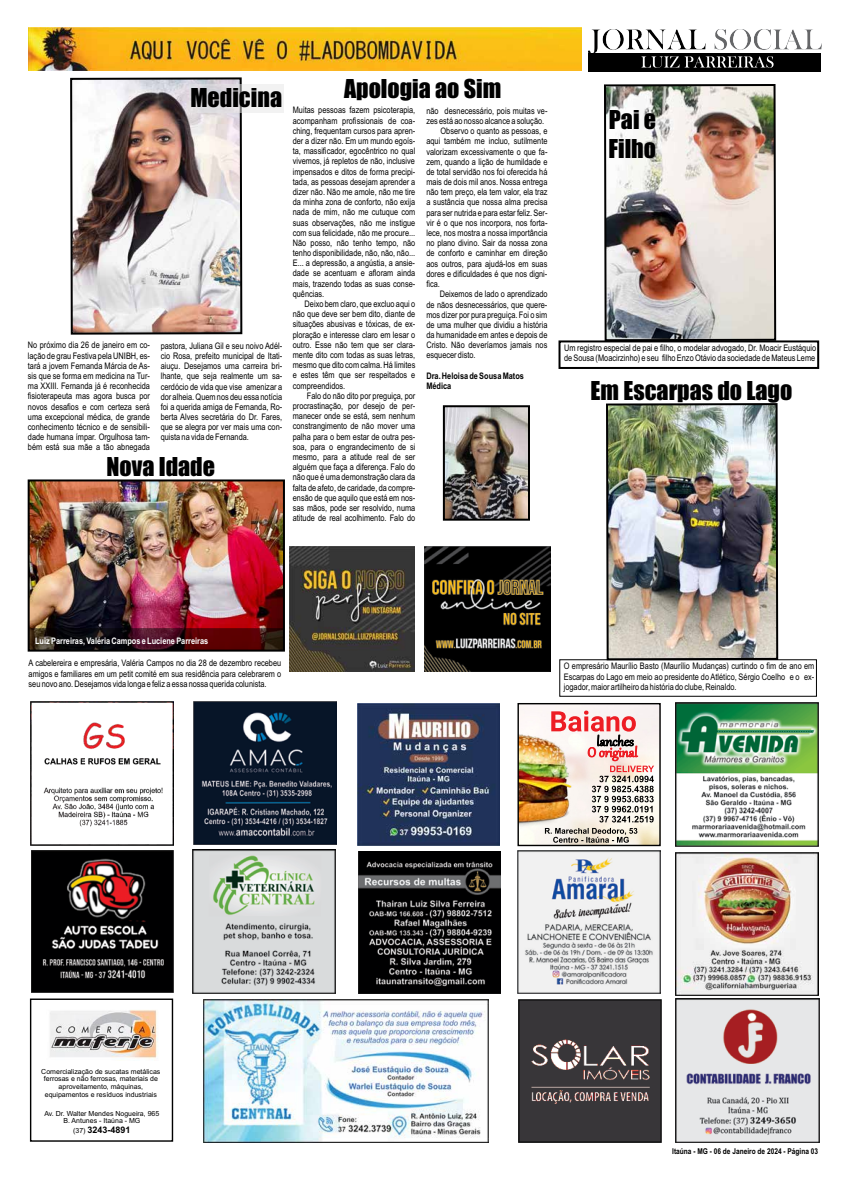
<style>
.page{position:relative;width:851px;height:1191px;background:#fff}
.page>*{position:absolute;margin:0;border:0;box-sizing:border-box;transform-origin:0 0}
.t1{font:24px/29.3px "Impact";color:#000}
.t2{font:9px/10.2px "Arial Narrow";color:#000;text-align:justify}
.t3{font:700 9px "Arial Narrow";color:#fff}
.t4{font:700 9px/10.3px "Arial Narrow";color:#000}
.t5{font:700 9px "Arial";color:#000}
.t6{font:700 8px "Arial Narrow";color:#000}
.t7{font:7px/7.8px "Arial";color:#000;text-align:center}
.s1{font-weight:400;font-size:7px}
</style>
<div class="page">
<img style="left:588px;top:29px;width:233px;height:25px">
<div style="left:588px;top:53px;width:232px;height:19px;background:#000"></div>
<svg style="left:641px;top:56px;width:132px;height:12px"></svg>
<img style="left:28px;top:27px;width:553px;height:43px">
<img style="left:30px;top:702px;width:143px;height:143px">
<img style="left:192px;top:850px;width:144px;height:143px">
<img style="left:31px;top:850px;width:143px;height:142px">
<img style="left:675px;top:703px;width:143px;height:143px">
<img style="left:518px;top:999px;width:143px;height:143px">
<img style="left:675px;top:999px;width:143px;height:143px">
<div style="left:30px;top:998px;width:143px;height:143px;border:1px solid #000"></div>
<img style="left:50px;top:1010px;width:108px;height:49px">
<img style="left:519px;top:705px;width:139px;height:139px">
<img style="left:519px;top:712px;width:65px;height:121px">
<div style="left:517px;top:703px;width:143px;height:143px;border:1px solid #000"></div>
<img style="left:551px;top:710px;width:103px;height:112px">
<svg style="left:545px;top:828px;width:92px;height:14px"></svg>
<img style="left:675px;top:852px;width:143px;height:143px">
<img style="left:358px;top:851px;width:142px;height:142px">
<img style="left:193px;top:702px;width:143px;height:142px">
<img style="left:517px;top:850px;width:143px;height:143px">
<img style="left:357px;top:703px;width:142px;height:142px">
<img style="left:204px;top:999px;width:285px;height:143px">
<img style="left:31px;top:482px;width:251px;height:146px">
<svg style="left:31px;top:628px;width:251px;height:20px;background:#370c10"></svg>
<div style="left:28px;top:479px;width:257px;height:172px;border:2px solid #000"></div>
<img style="left:606px;top:403px;width:173px;height:256px">
<img style="left:604px;top:84px;width:173px;height:256px">
<img style="left:70px;top:77px;width:173px;height:258px">
<img style="left:289px;top:546px;width:125px;height:125px">
<div style="left:189px;top:84px;width:95px;height:29px;background:#e5e5e5;opacity:.5"></div>
<img style="left:446px;top:408px;width:81px;height:109px">
<div style="left:443px;top:405px;width:87px;height:115px;border:2px solid #000"></div>
<img style="left:425px;top:546px;width:125px;height:126px">
<div style="left:559px;top:659px;width:257px;height:38px;border:1px solid #000"></div>
<div style="left:558px;top:340px;width:261px;height:29px;border:2px solid #000"></div>
<h1 class="t1" style="left:190px;top:82px;width:93px">Medicina</h1>
<p class="t2" style="left:28px;top:340px;width:124px">No próximo dia 26 de janeiro em co&shy;lação de grau Festiva pela UNIBH, es&shy;tará a jovem Fernanda Márcia de As&shy;sis que se forma em medicina na Tur&shy;ma XXIII. Fernanda já é reconhecida fisioterapeuta mas agora busca por novos desafios e com certeza será uma excepcional médica, de grande conhecimento técnico e de sensibili&shy;dade humana ímpar. Orgulhosa tam&shy;bém está sua mãe a tão abnegada</p>
<p class="t2" style="left:161px;top:340px;width:123px">pastora, Juliana Gil e seu noivo Adél&shy;cio Rosa, prefeito municipal de Itati&shy;aiuçu. Desejamos uma carreira bri&shy;lhante, que seja realmente um sa&shy;cerdócio de vida que vise amenizar a dor alheia. Quem nos deu essa notícia foi a querida amiga de Fernanda, Ro&shy;berta Alves secretária do Dr. Fares, que se alegra por ver mais uma con&shy;quista na vida de Fernanda.</p>
<h1 class="t1" style="left:107px;top:451px;width:110px">Nova Idade</h1>
<h1 class="t1" style="left:344px;top:73px;width:159px">Apologia ao Sim</h1>
<p class="t2" style="left:293px;top:105px;width:124px">Muitas pessoas fazem psicoterapia, acompanham profissionais de coa&shy;ching, frequentam cursos para apren&shy;der a dizer não. Em um mundo egoís&shy;ta, massificador, egocêntrico no qual vivemos, já repletos de não, inclusive impensados e ditos de forma precipi&shy;tada, as pessoas desejam aprender a dizer não. Não me amole, não me tire da minha zona de conforto, não exija nada de mim, não me cutuque com suas observações, não me instigue com sua felicidade, não me procure...<br>Não posso, não tenho tempo, não tenho disponibilidade, não, não, não...<br>E... a depressão, a angústia, a ansie&shy;dade se acentuam e afloram ainda mais, trazendo todas as suas conse&shy;quências.</p>
<p class="t2" style="left:293px;top:298px;width:124px;text-indent:12px">Deixo bem claro, que excluo aqui o não que deve ser bem dito, diante de situações abusivas e tóxicas, de ex&shy;ploração e interesse claro em lesar o outro. Esse não tem que ser clara&shy;mente dito com todas as suas letras, mesmo que dito com calma. Há limites e estes têm que ser respeitados e compreendidos.</p>
<p class="t2" style="left:293px;top:390px;width:124px;text-indent:14px">Falo do não dito por preguiça, por procrastinação, por desejo de per&shy;manecer onde se está, sem nenhum constrangimento de não mover uma palha para o bem estar de outra pes&shy;soa, para o engrandecimento de si mesmo, para a atitude real de ser alguém que faça a diferença. Falo do não que é uma demonstração clara da falta de afeto, de caridade, da compre&shy;ensão de que aquilo que está em nos&shy;sas mãos, pode ser resolvido, numa atitude de real acolhimento. Falo do</p>
<p class="t2" style="left:426px;top:105px;width:122px">não desnecessário, pois muitas ve-</p>
<p class="t2" style="left:426px;top:115px;width:119px">zes está ao nosso alcance a solução.</p>
<p class="t2" style="left:440px;top:125px;width:108px">Observo o quanto as pessoas, e</p>
<p class="t2" style="left:426px;top:136px;width:122px">aqui também me incluo, sutilmente</p>
<p class="t2" style="left:426px;top:146px;width:123px">valorizam excessivamente o que fa-</p>
<p class="t2" style="left:426px;top:156px;width:122px">zem, quando a lição de humildade e</p>
<p class="t2" style="left:426px;top:166px;width:122px">de total servidão nos foi oferecida há</p>
<p class="t2" style="left:426px;top:176px;width:123px">mais de dois mil anos. Nossa entrega</p>
<p class="t2" style="left:426px;top:187px;width:122px">não tem preço, ela tem valor, ela traz</p>
<p class="t2" style="left:426px;top:197px;width:122px">a sustância que nossa alma precisa</p>
<p class="t2" style="left:426px;top:207px;width:122px">para ser nutrida e para estar feliz. Ser-</p>
<p class="t2" style="left:426px;top:217px;width:122px">vir é o que nos incorpora, nos forta-</p>
<p class="t2" style="left:426px;top:227px;width:122px">lece, nos mostra a nossa importância</p>
<p class="t2" style="left:426px;top:238px;width:122px">no plano divino. Sair da nossa zona</p>
<p class="t2" style="left:426px;top:248px;width:122px">de conforto e caminhar em direção</p>
<p class="t2" style="left:426px;top:258px;width:122px">aos outros, para ajudá-los em suas</p>
<p class="t2" style="left:426px;top:268px;width:122px">dores e dificuldades é que nos digni-</p>
<p class="t2" style="left:426px;top:278px;width:15px">fica.</p>
<p class="t2" style="left:439px;top:289px;width:109px">Deixemos de lado o aprendizado</p>
<p class="t2" style="left:426px;top:299px;width:123px">de nãos desnecessários, que quere-</p>
<p class="t2" style="left:426px;top:309px;width:123px">mos dizer por pura preguiça. Foi o sim</p>
<p class="t2" style="left:426px;top:319px;width:122px">de uma mulher que dividiu a história</p>
<p class="t2" style="left:426px;top:329px;width:123px">da humanidade em antes e depois de</p>
<p class="t2" style="left:426px;top:340px;width:122px">Cristo. Não deveríamos jamais nos</p>
<p class="t2" style="left:426px;top:350px;width:51px">esquecer disto.</p>
<p class="t4" style="left:426px;top:370px;width:99px">Dra. Heloisa de Sousa Matos<br>Médica</p>
<h1 class="t1" style="left:608px;top:104px;width:49px">Pai e<br>Filho</h1>
<p class="t2" style="left:564px;top:342px;width:254px">Um registro especial de pai e filho, o modelar advogado, Dr. Moacir Eustáquio de Sousa (Moacirzinho) e seu filho Enzo Otávio da sociedade de Mateus Leme</p>
<h1 class="t1" style="left:590px;top:375px;width:203px">Em Escarpas do Lago</h1>
<p class="t3" style="left:35px;top:634px;width:175px">Luiz Parreiras, Valéria Campos e Luciene Parreiras</p>
<p class="t2" style="left:29px;top:658px;width:254px">A cabelereira e empresária, Valéria Campos no dia 28 de dezembro recebeu amigos e familiares em um petit comité em sua residência para celebrarem o seu novo ano. Desejamos vida longa e feliz a essa nossa querida colunista.</p>
<p class="t2" style="left:563px;top:661px;width:252px">O empresário Maurílio Basto (Maurílio Mudanças) curtindo o fim de ano em Escarpas do Lago em meio ao presidente do Atlético, Sérgio Coelho e o ex&shy;jogador, maior artilheiro da história do clube, Reinaldo.</p>
<p class="t7" style="left:41px;top:1067px;width:121px">Comercialização de sucatas metálicas ferrosas e não ferrosas, materiais de aproveitamento, máquinas, equipamentos e resíduos industriais</p>
<p class="t7" style="left:44px;top:1109px;width:117px">Av. Dr. Walter Mendes Nogueira, 965<br>B. Antunes - Itaúna - MG</p>
<p class="t5" style="left:73px;top:1123px;width:59px"><span class="s1">(37)</span> 3243-4891</p>
<p class="t6" style="left:672px;top:1145px;width:147px">Itaúna - MG - 06 de Janeiro de 2024 - Página 03</p>
</div>
